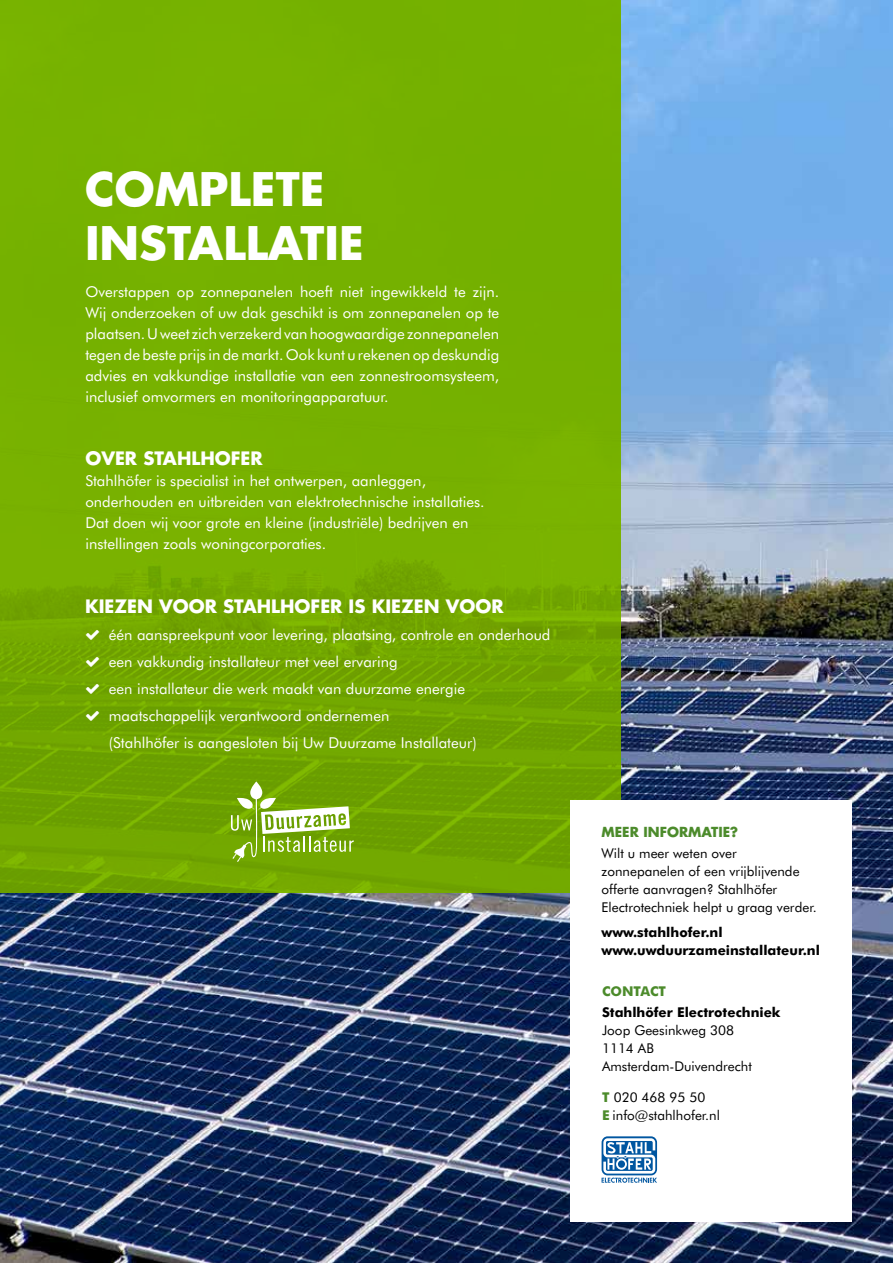
<style>
.page{position:relative;width:893px;height:1263px;background:#fff}
.page>*{position:absolute;margin:0;border:0;box-sizing:border-box;transform-origin:0 0}
.t1{font:700 45px/54px "Futura";color:#fff}
.t2{font:700 18px "Futura";color:#fff}
.t3{font:15px/21px "Futura BT";color:#fff}
.t4{font:13.5px/18px "Futura BT";color:#000}
.t5{font:700 13.5px/18px "Futura BT";color:#000}
.t6{font:700 13.5px "Futura";color:#4c8b2b}
.t7{font:700 13.5px "Futura BT";color:#4c8b2b}
.s1{font-weight:700;color:#4c8b2b}
</style>
<div class="page">
<img style="left:0;top:0;width:893px;height:1263px">
<div style="left:0;top:0;width:621px;height:893px;background:linear-gradient(to bottom,#78b600,#70a400)"></div>
<svg style="left:231px;top:781px;width:123px;height:81px"></svg>
<div style="left:570px;top:800px;width:281px;height:421px;background:#fff"></div>
<svg style="left:602px;top:1136px;width:55px;height:47px"></svg>
<svg style="left:86px;top:630px;width:13px;height:10px"></svg>
<svg style="left:86px;top:657px;width:13px;height:10px"></svg>
<svg style="left:86px;top:684px;width:13px;height:10px"></svg>
<svg style="left:86px;top:711px;width:13px;height:10px"></svg>
<h1 class="t1" style="left:85px;top:161px;width:280px">COMPLETE<br>INSTALLATIE</h1>
<p class="t3" style="left:85px;top:281px;width:415px;text-align:justify">Overstappen op zonnepanelen hoeft niet ingewikkeld te zijn.<br>Wij onderzoeken of uw dak geschikt is om zonnepanelen op te plaatsen. U weet zich verzekerd van hoogwaardige zonnepanelen tegen de beste prijs in de markt. Ook kunt u rekenen op deskundig advies en vakkundige installatie van een zonnestroomsysteem, inclusief omvormers en monitoringapparatuur.</p>
<p class="t2" style="left:85px;top:446px;width:179px">OVER STAHLHOFER</p>
<p class="t3" style="left:85px;top:470px;width:401px">Stahlhöfer is specialist in het ontwerpen, aanleggen, onderhouden en uitbreiden van elektrotechnische installaties.<br>Dat doen wij voor grote en kleine (industriële) bedrijven en instellingen zoals woningcorporaties.</p>
<p class="t2" style="left:85px;top:594px;width:420px">KIEZEN VOOR STAHLHOFER IS KIEZEN VOOR</p>
<p class="t3" style="left:109px;top:621px;width:443px;line-height:27px">één aanspreekpunt voor levering, plaatsing, controle en onderhoud een vakkundig installateur met veel ervaring<br>een installateur die werk maakt van duurzame energie maatschappelijk verantwoord ondernemen<br>(Stahlhöfer is aangesloten bij Uw Duurzame Installateur)</p>
<p class="t6" style="left:602px;top:822px;width:138px">MEER INFORMATIE?</p>
<p class="t4" style="left:602px;top:844px;width:217px">Wilt u meer weten over zonnepanelen of een vrijblijvende offerte aanvragen? Stahlhöfer<br>Electrotechniek helpt u graag verder.</p>
<p class="t5" style="left:602px;top:923px;width:220px">www.stahlhofer.nl www.uwduurzameinstallateur.nl</p>
<p class="t7" style="left:602px;top:983px;width:65px">Contact</p>
<p class="t5" style="left:602px;top:1003px;width:180px">Stahlhöfer Electrotechniek</p>
<p class="t4" style="left:602px;top:1021px;width:151px">Joop Geesinkweg 308<br>1114 AB<br>Amsterdam-Duivendrecht</p>
<p class="t4" style="left:602px;top:1088px;width:120px"><span class="s1">T</span> 020 468 95 50<br><span class="s1">E</span> info@stahlhofer.nl</p>
</div>
